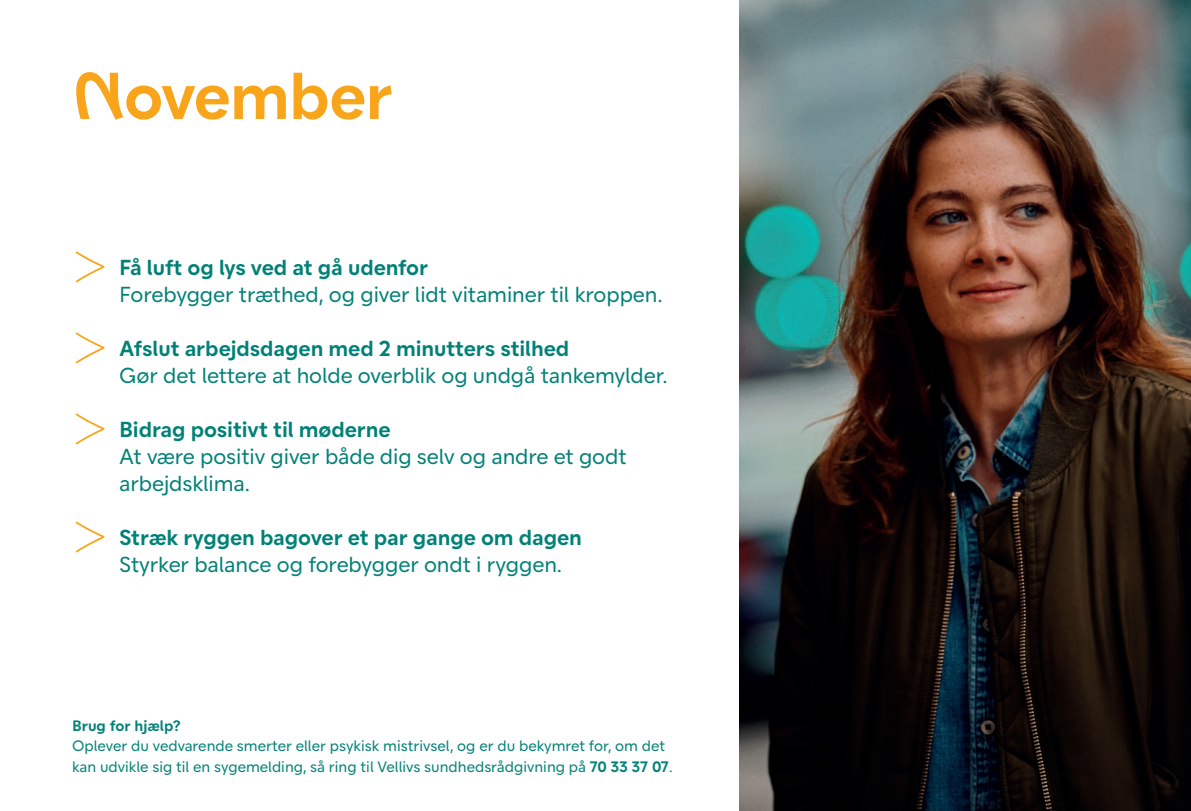
<style>
.page{position:relative;width:1191px;height:811px;background:#fff}
.page>*{position:absolute;margin:0;border:0;box-sizing:border-box;transform-origin:0 0}
.t1{font:700 67px "Velliv";letter-spacing:-.015em;color:#f9a51b}
.t2{font:22px/27px "Velliv";letter-spacing:-.005em;color:#008177}
.t3{font:700 22px "Velliv";letter-spacing:-.005em;color:#008177}
.t4{font:15.4px/20.4px "Velliv";color:#008177}
.t5{font:700 15.4px "Velliv";color:#008177}
.s1{font-weight:700}
</style>
<div class="page">
<svg style="left:76px;top:251px;width:28px;height:31px"></svg>
<svg style="left:76px;top:332px;width:28px;height:31px"></svg>
<svg style="left:76px;top:413px;width:28px;height:31px"></svg>
<svg style="left:76px;top:521px;width:28px;height:31px"></svg>
<img style="left:739px;top:0;width:452px;height:811px">
<h1 class="t1" style="left:72px;top:42px;width:322px">November</h1>
<p class="t3" style="left:119px;top:250px;width:310px">Få luft og lys ved at gå udenfor</p>
<p class="t2" style="left:119px;top:281px;width:545px">Forebygger træthed, og giver lidt vitaminer til kroppen.</p>
<p class="t3" style="left:119px;top:331px;width:452px">Afslut arbejdsdagen med 2 minutters stilhed</p>
<p class="t2" style="left:119px;top:362px;width:550px">Gør det lettere at holde overblik og undgå tankemylder.</p>
<p class="t3" style="left:119px;top:412px;width:273px">Bidrag positivt til møderne</p>
<p class="t2" style="left:119px;top:443px;width:509px">At være positiv giver både dig selv og andre et godt arbejdsklima.</p>
<p class="t3" style="left:119px;top:520px;width:464px">Stræk ryggen bagover et par gange om dagen</p>
<p class="t2" style="left:119px;top:551px;width:444px">Styrker balance og forebygger ondt i ryggen.</p>
<p class="t5" style="left:72px;top:713px;width:110px">Brug for hjælp?</p>
<p class="t4" style="left:72px;top:735px;width:602px">Oplever du vedvarende smerter eller psykisk mistrivsel, og er du bekymret for, om det kan udvikle sig til en sygemelding, så ring til Vellivs sundhedsrådgivning på <span class="s1">70 33 37 07</span>.</p>
</div>
